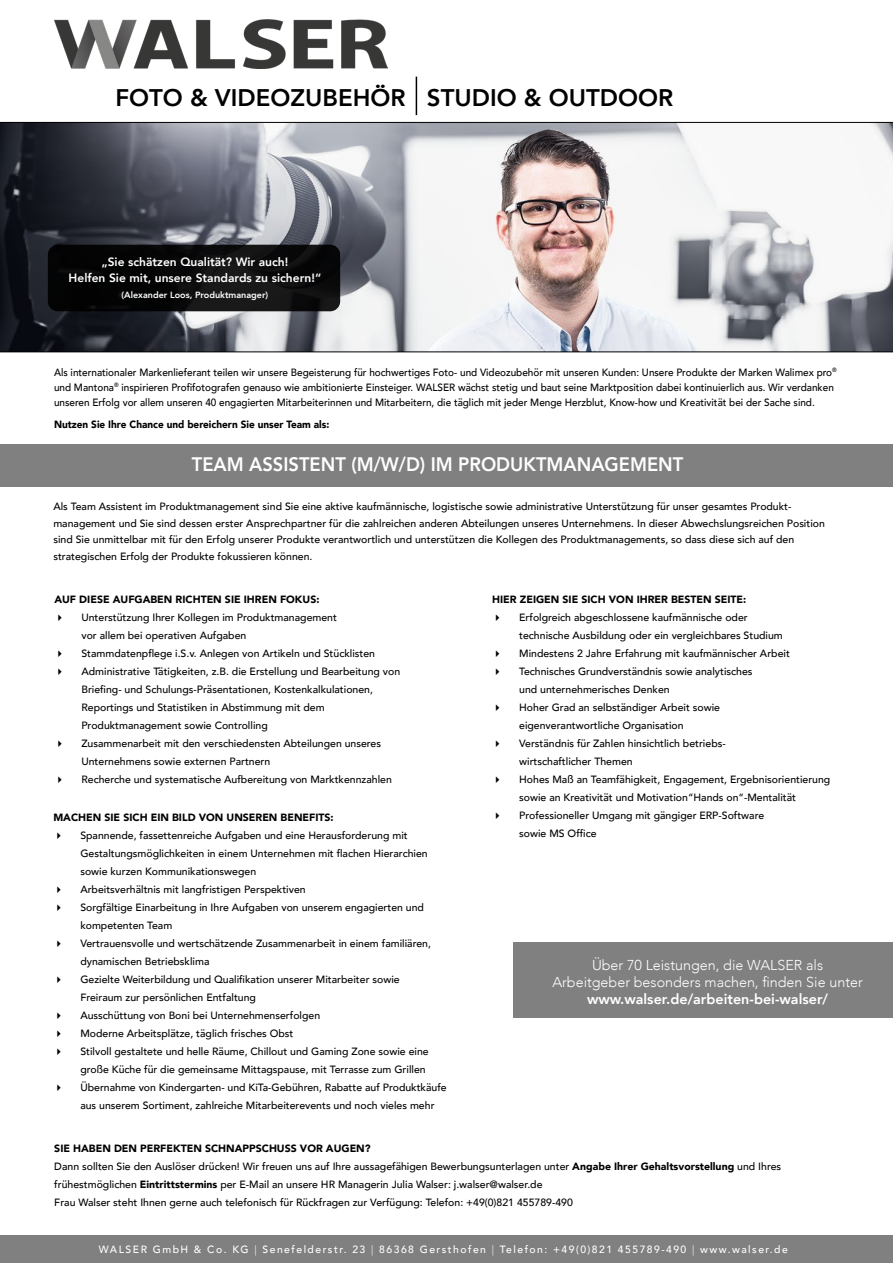
<style>
.page{position:relative;width:893px;height:1263px;background:#fff}
.page>*{position:absolute;margin:0;border:0;box-sizing:border-box;transform-origin:0 0}
.t1{font:800 24px "Avenir";color:#000}
.t2{font:800 19.5px "Avenir";color:#fff;scale:.94 1}
.t3{font:300 14.4px/17.2px "Avenir";color:#fff;text-align:center}
.t4{font:800 14.4px "Avenir";color:#fff}
.t5{font:800 12px/15.8px "Avenir";color:#fff;text-align:center}
.t6{font:500 10.5px/18px "Avenir";color:#000}
.t7{font:500 10.5px/15px "Avenir";color:#000;scale:.95 1}
.t8{font:900 10.5px "Avenir";color:#000}
.t9{font:500 10.5px "Avenir";letter-spacing:.14em;color:#fff}
.t10{font:900 10.5px "Avenir";color:#000;scale:.95 1}
.t11{font:800 9px "Avenir";color:#fff}
.s1{font-weight:900}
.s2{font-weight:300}
</style>
<div class="page">
<svg style="left:0;top:122px;width:893px;height:230px"></svg>
<div style="left:0;top:1236px;width:893px;height:27px;background:#808080"></div>
<div style="left:0;top:444px;width:893px;height:42px;background:#808080"></div>
<img style="left:54px;top:20px;width:333px;height:49px">
<hr style="left:416px;top:77px;width:1px;height:38px;background:#000">
<div style="left:48px;top:245px;width:292px;height:66px;background:linear-gradient(to right,#030304,#121313);border-radius:10px"></div>
<div style="left:514px;top:942px;width:379px;height:75px;background:#808080"></div>
<h1 class="t1" style="left:115px;top:78px;width:559px">FOTO &amp; VIDEOZUBEHÖR STUDIO &amp; OUTDOOR</h1>
<p class="t5" style="left:69px;top:254px;width:254px">„Sie schätzen Qualität? Wir auch!<br>Helfen Sie mit, unsere Standards zu sichern!“</p>
<p class="t11" style="left:122px;top:288px;width:148px">(Alexander Loos, Produktmanager)</p>
<p class="t7" style="left:54px;top:364px;width:826px">Als internationaler Markenlieferant teilen wir unsere Begeisterung fü r hochwertiges Foto- und Videozubehör mit unseren Kunden: Unsere Produkte der Marken Walimex pro<sup>® </sup>und Mantona<sup>®</sup> inspirieren Profifotografen genauso wie ambitionierte Einsteiger. WALSER wächst stetig und baut seine Marktposition dabei kontinuierlich aus. Wir verdanken unseren Erfolg vor allem unseren 40 engagierten Mitarbeiterinnen und Mitarbeitern, die täglich mit jeder Menge Herzblut, Know-how und Kreativität bei der Sache sind.</p>
<p class="t10" style="left:54px;top:415px;width:291px">Nutzen Sie Ihre Chance und bereichern Sie unser Team als:</p>
<h2 class="t2" style="left:192px;top:449px;width:524px">TEAM ASSISTENT (M/W/D) IM PRODUKTMANAGEMENT</h2>
<p class="t6" style="left:53px;top:498px;width:773px;line-height:16.5px">Als Team Assistent im Produktmanagement sind Sie eine aktive kaufmännische, logistische sowie administrative Unterstützung für unser gesamtes Produkt&shy;management und Sie sind dessen erster Ansprechpartner für die zahlreichen anderen Abteilungen unseres Unternehmens. In dieser Abwechslungsreichen Position sind Sie unmittelbar mit für den Erfolg unserer Produkte verantwortlich und unterstützen die Kollegen des Produktmanagements, so dass diese sich auf den strategischen Erfolg der Produkte fokussieren können.</p>
<p class="t8" style="left:492px;top:590px;width:256px">HIER ZEIGEN SIE SICH VON IHRER BESTEN SEITE:</p>
<p class="t6" style="left:519px;top:608px;width:313px">Erfolgreich abgeschlossene kaufmännische oder<br>technische Ausbildung oder ein vergleichbares Studium Mindestens 2 Jahre Erfahrung mit kaufmännischer Arbeit Technisches Grundverständnis sowie analytisches<br>und unternehmerisches Denken<br>Hoher Grad an selbständiger Arbeit sowie<br>eigenverantwortliche Organisation<br>Verständnis für Zahlen hinsichtlich betriebs-<br>wirtschaftlicher Themen<br>Hohes Maß an Teamfähigkeit, Engagement, Ergebnisorientierung sowie an Kreativität und Motivation“Hands on“-Mentalität Professioneller Umgang mit gängiger ERP-Software<br>sowie MS Office</p>
<p class="t8" style="left:54px;top:590px;width:267px">AUF DIESE AUFGABEN RICHTEN SIE IHREN FOKUS:</p>
<p class="t6" style="left:81px;top:608px;width:320px">Unterstützung Ihrer Kollegen im Produktmanagement<br>vor allem bei operativen Aufgaben<br>Stammdatenpflege i.S.v. Anlegen von Artikeln und Stücklisten Administrative Tätigkeiten, z.B. die Erstellung und Bearbeitung von Briefing- und Schulungs-Präsentationen, Kostenkalkulationen, Reportings und Statistiken in Abstimmung mit dem Produktmanagement sowie Controlling<br>Zusammenarbeit mit den verschiedensten Abteilungen unseres Unternehmens sowie externen Partnern<br>Recherche und systematische Aufbereitung von Marktkennzahlen</p>
<p class="t8" style="left:53px;top:809px;width:282px">MACHEN SIE SICH EIN BILD VON UNSEREN BENEFITS:</p>
<p class="t6" style="left:80px;top:826px;width:368px">Spannende, fassettenreiche Aufgaben und eine Herausforderung mit Gestaltungsmöglichkeiten in einem Unternehmen mit flachen Hierarchien sowie kurzen Kommunikationswegen<br>Arbeitsverhältnis mit langfristigen Perspektiven<br>Sorgfältige Einarbeitung in Ihre Aufgaben von unserem engagierten und kompetenten Team<br>Vertrauensvolle und wertschätzende Zusammenarbeit in einem familiären, dynamischen Betriebsklima<br>Gezielte Weiterbildung und Qualifikation unserer Mitarbeiter sowie<br>Freiraum zur persönlichen Entfaltung<br>Ausschüttung von Boni bei Unternehmenserfolgen<br>Moderne Arbeitsplätze, täglich frisches Obst<br>Stilvoll gestaltete und helle Räume, Chillout und Gaming Zone sowie eine große Küche für die gemeinsame Mittagspause, mit Terrasse zum Grillen Übernahme von Kindergarten- und KiTa-Gebühren, Rabatte auf Produktkäufe aus unserem Sortiment, zahlreiche Mitarbeiterevents und noch vieles mehr</p>
<p class="t6" style="left:54px;top:1139px;width:728px"><span class="s1">SIE HABEN DEN PERFEKTEN SCHNAPPSCHUSS VOR AUGEN?<br></span>Dann sollten Sie den Auslöser drücken! Wir freuen uns auf Ihre aussagefähigen Bewerbungsunterlagen unter <span class="s1">Angabe Ihrer Gehaltsvorstellung</span> und Ihres frühestmöglichen <span class="s1">Eintrittstermins</span> per E-Mail an unsere HR Managerin Julia Walser: j.walser@walser.de<br>Frau Walser steht Ihnen gerne auch telefonisch für Rückfragen zur Verfügung: Telefon: +49(0)821 455789-490</p>
<h3 class="t3" style="left:552px;top:956px;width:312px">Über 70 Leistungen, die WALSER als<br>Arbeitgeber besonders machen, finden Sie unter</h3>
<h3 class="t4" style="left:587px;top:988px;width:243px">www.walser.de/arbeiten-bei-walser/</h3>
<p class="t9" style="left:99px;top:1240px;width:690px">WALSER GmbH &amp; Co. KG <span class="s2">|</span> Senefelderstr. 23 <span class="s2">|</span> 86368 Gersthofen <span class="s2">|</span> Telefon: +49(0)821 455789-490 <span class="s2">|</span> www.walser.de</p>
</div>
